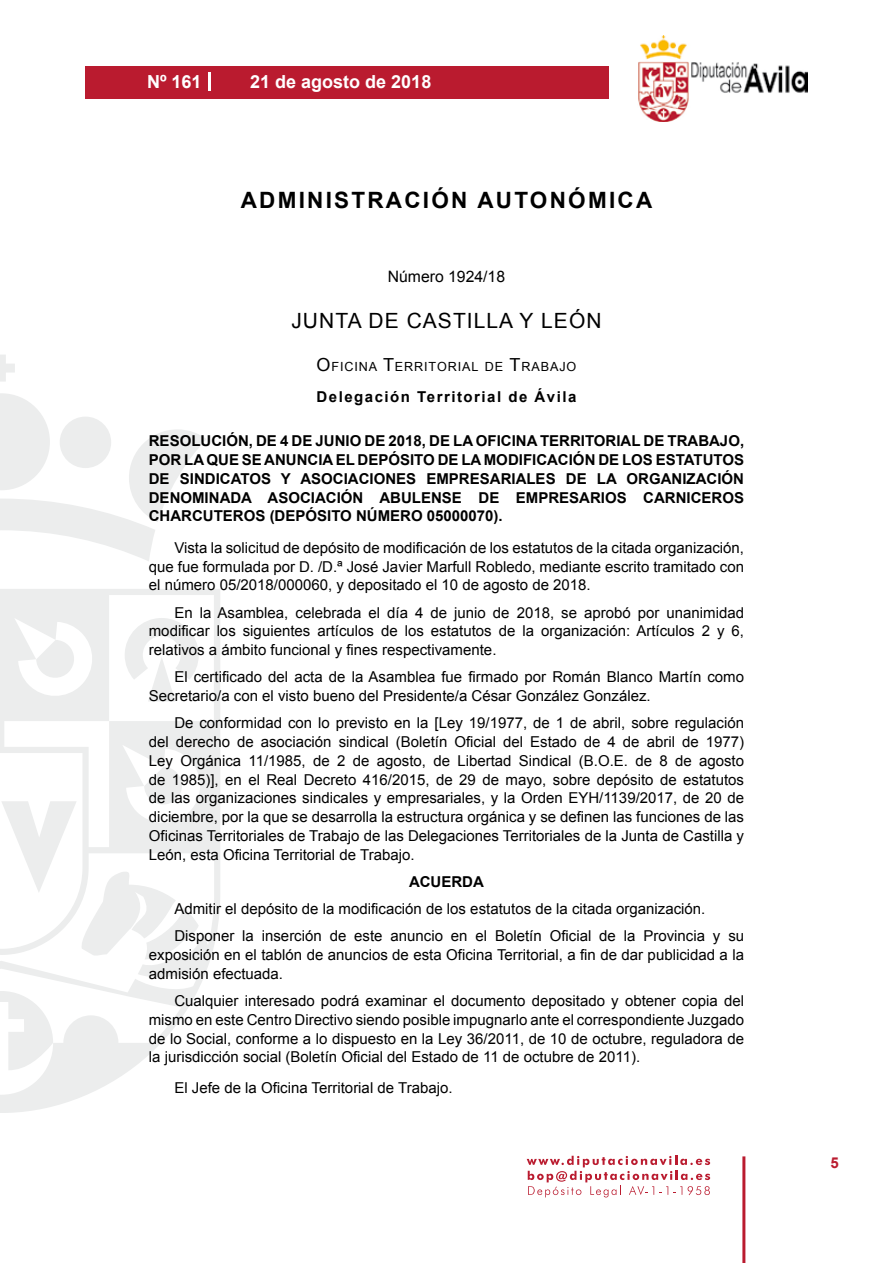
<style>
.page{position:relative;width:893px;height:1263px;background:#fff}
.page>*{position:absolute;margin:0;border:0;box-sizing:border-box;transform-origin:0 0}
.t1{font:700 22.5px "Arial";letter-spacing:.1em;color:#000}
.t2{font:21px "Arial";letter-spacing:.05em;color:#000}
.t3{font:700 18px "Arial";color:#fff}
.t4{font:15.75px "Arial";color:#000}
.t5{font:15px/18.8px "Arial";color:#000;text-align:justify}
.t6{font:700 15px/18.8px "Arial";color:#000;text-align:justify}
.t7{font:700 15px "Arial";letter-spacing:.1em;color:#000}
.t8{font:700 15px "Arial";color:#ba1b2f}
.t9{font:12.6px "Arial";letter-spacing:.07em;color:#000}
.s1{font-size:18px}
</style>
<div class="page">
<svg style="left:527px;top:1156px;width:183px;height:41px"></svg>
<div style="left:85px;top:66px;width:523px;height:33px;background:#ba1b2f"></div>
<img style="left:638px;top:36px;width:170px;height:86px">
<hr style="left:742px;top:1156px;width:3px;height:107px;background:#ba1b2f">
<svg style="left:208px;top:72px;width:2px;height:18px"></svg>
<svg style="left:0;top:355px;width:15px;height:27px"></svg>
<svg style="left:0;top:393px;width:206px;height:168px"></svg>
<svg style="left:0;top:589px;width:220px;height:524px"></svg>
<svg style="left:36px;top:640px;width:40px;height:40px"></svg>
<svg style="left:125px;top:618px;width:74px;height:83px"></svg>
<svg style="left:0;top:991px;width:53px;height:79px"></svg>
<svg style="left:1px;top:767px;width:198px;height:192px"></svg>
<p class="t3" style="left:147px;top:69px;width:56px">Nº 161</p>
<p class="t3" style="left:250px;top:69px;width:183px">21 de agosto de 2018</p>
<h1 class="t1" style="left:241px;top:185px;width:413px">ADMINISTRACIÓN AUTONÓMICA</h1>
<p class="t4" style="left:388px;top:266px;width:119px">Número 1924/18</p>
<h2 class="t2" style="left:291px;top:307px;width:312px">JUNTA DE CASTILLA Y LEÓN</h2>
<p class="t9" style="left:317px;top:359px;width:260px"><span class="s1">O</span>FICINA <span class="s1">T</span>ERRITORIAL DE <span class="s1">T</span>RABAJO</p>
<p class="t7" style="left:317px;top:387px;width:261px">Delegación Territorial de Ávila</p>
<p class="t6" style="left:149px;top:432px;width:597px">RESOLUCIÓN, DE 4 DE JUNIO DE 2018, DE LA OFICINA TERRITORIAL DE TRABAJO, POR LA QUE SE ANUNCIA EL DEPÓSITO DE LA MODIFICACIÓN DE LOS ESTATUTOS DE SINDICATOS Y ASOCIACIONES EMPRESARIALES DE LA ORGANIZACIÓN DENOMINADA ASOCIACIÓN ABULENSE DE EMPRESARIOS CARNICEROS CHARCUTEROS (DEPÓSITO NÚMERO 05000070).</p>
<p class="t5" style="left:149px;top:538px;width:597px;text-indent:26px">Vista la solicitud de depósito de modificación de los estatutos de la citada organización, que fue formulada por D. /D.ª José Javier Marfull Robledo, mediante escrito tramitado con el número 05/2018/000060, y depositado el 10 de agosto de 2018.</p>
<p class="t5" style="left:149px;top:603px;width:597px;text-indent:26px">En la Asamblea, celebrada el día 4 de junio de 2018, se aprobó por unanimidad modificar los siguientes artículos de los estatutos de la organización: Artículos 2 y 6, relativos a ámbito funcional y fines respectivamente.</p>
<p class="t5" style="left:149px;top:668px;width:597px;text-indent:26px">El certificado del acta de la Asamblea fue firmado por Román Blanco Martín como<br>Secretario/a con el visto bueno del Presidente/a César González González.</p>
<p class="t5" style="left:149px;top:714px;width:597px;text-indent:26px">De conformidad con lo previsto en la [Ley 19/1977, de 1 de abril, sobre regulación del derecho de asociación sindical (Boletín Oficial del Estado de 4 de abril de 1977)<br>Ley Orgánica 11/1985, de 2 de agosto, de Libertad Sindical (B.O.E. de 8 de agosto de 1985)], en el Real Decreto 416/2015, de 29 de mayo, sobre depósito de estatutos de las organizaciones sindicales y empresariales, y la Orden EYH/1139/2017, de 20 de diciembre, por la que se desarrolla la estructura orgánica y se definen las funciones de las Oficinas Territoriales de Trabajo de las Delegaciones Territoriales de la Junta de Castilla y León, esta Oficina Territorial de Trabajo.</p>
<p class="t6" style="left:409px;top:873px;width:76px">ACUERDA</p>
<p class="t5" style="left:174px;top:895px;width:571px;line-height:27.3px">Admitir el depósito de la modificación de los estatutos de la citada organización.<br>Disponer la inserción de este anuncio en el Boletín Oficial de la Provincia y su</p>
<p class="t5" style="left:149px;top:946px;width:597px">exposición en el tablón de anuncios de esta Oficina Territorial, a fin de dar publicidad a la admisión efectuada.</p>
<p class="t5" style="left:149px;top:992px;width:597px;text-indent:26px">Cualquier interesado podrá examinar el documento depositado y obtener copia del mismo en este Centro Directivo siendo posible impugnarlo ante el correspondiente Juzgado de lo Social, conforme a lo dispuesto en la Ley 36/2011, de 10 de octubre, reguladora de la jurisdicción social (Boletín Oficial del Estado de 11 de octubre de 2011).</p>
<p class="t5" style="left:174px;top:1079px;width:280px">El Jefe de la Oficina Territorial de Trabajo.</p>
<p class="t8" style="left:831px;top:1153px;width:10px">5</p>
</div>
